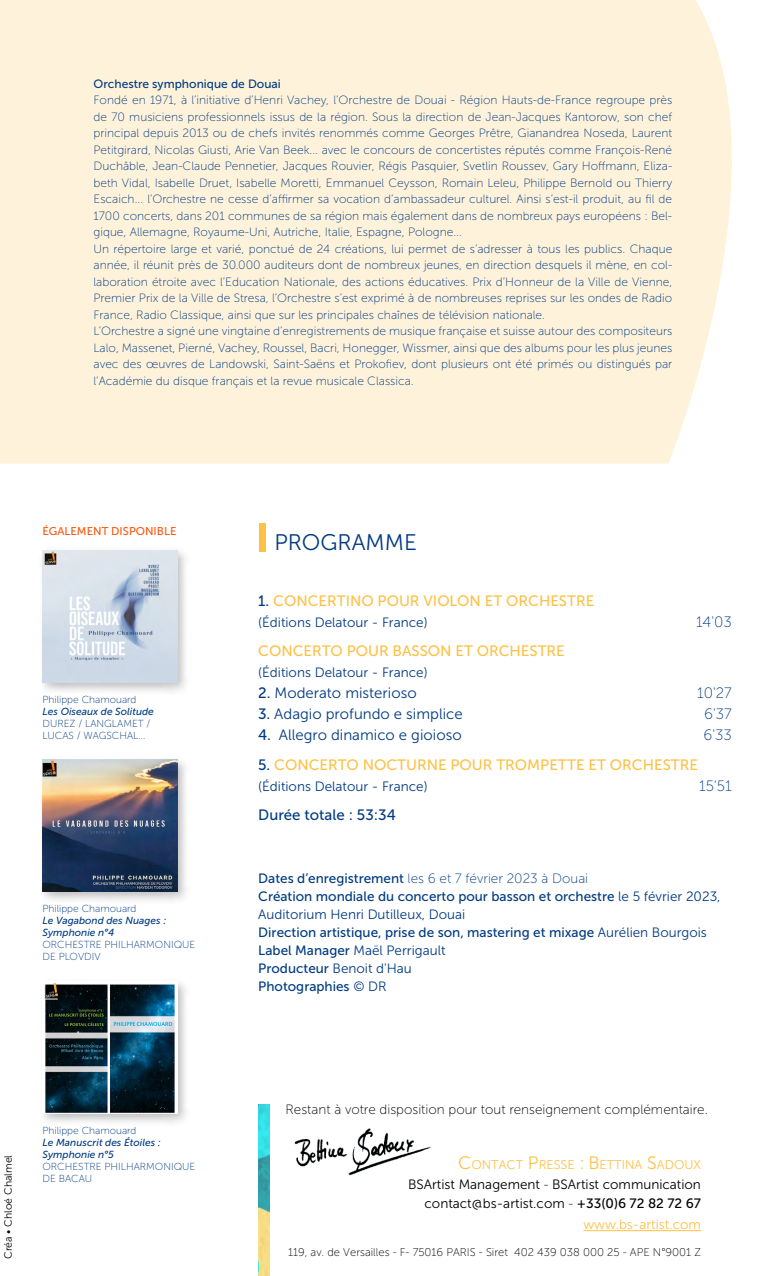
<style>
.page{position:relative;width:766px;height:1276px;background:#fff}
.page>*{position:absolute;margin:0;border:0;box-sizing:border-box;transform-origin:0 0}
.t1{font:22.5px "Museo Sans 300";color:#003b82}
.t2{font:15px "Museo Sans 500";color:#fdc145}
.t3{font:15px "Museo Sans 300";color:#003b82}
.t4{font:15px "Museo Sans 100";color:#003b82}
.t5{font:15px "Museo Sans 500";color:#003b82}
.t6{font:13.5px/18px "Museo Sans 300";color:#003b82}
.t7{font:13.5px "Museo Sans 500";color:#003b82}
.t8{font:13.5px/19.5px "Museo Sans 300";color:#000;text-align:right}
.t9{font:13.5px "Museo Sans 100";color:#000}
.t10{font:13.5px "Museo Sans 100";color:#003b82}
.t11{font:13.5px "Museo Sans 300";color:#fdc145}
.t12{font:12.6px "Museo Sans 300";color:#fdc145}
.t13{font:12px/16.5px "Museo Sans 100";color:#003b82}
.t14{font:12px "Museo Sans 500";color:#003b82}
.t15{font:11.25px "Museo Sans 100";color:#000}
.t16{font:11.25px "Museo Sans 500";color:#f9560e}
.t17{font:10.5px "Museo Sans 300";color:#000}
.t18{font:10.2px/12px "Museo Sans 100";color:#003b82}
.t19{font:italic 10.2px/12px "Museo Sans 500";color:#003b82}
.s1{font-size:40.5px;color:#fdc145}
.s2{color:#003b82}
.s3{font-family:"Museo Sans 500"}
.s4{font-family:"Museo Sans 300"}
.s5{font-size:18px}
.s6{font-family:"Museo Sans 100"}
</style>
<div class="page">
<img style="left:294px;top:1128px;width:137px;height:48px">
<hr style="left:583px;top:1230px;width:117px;height:1px;background:#fdc145">
<img style="left:258px;top:1104px;width:11px;height:172px">
<div style="left:0;top:0;width:732px;height:463px;background:#fef2da"></div>
<div style="left:38px;top:546px;width:151px;height:149px;background:#000;opacity:.25"></div>
<img style="left:43px;top:550px;width:134px;height:132px">
<div style="left:39px;top:755px;width:150px;height:149px;background:#000;opacity:.25"></div>
<img style="left:43px;top:759px;width:134px;height:132px">
<div style="left:39px;top:977px;width:150px;height:149px;background:#000;opacity:.25"></div>
<img style="left:43px;top:981px;width:134px;height:132px">
<p class="t14" style="left:93px;top:77px;width:189px">Orchestre symphonique de Douai</p>
<p class="t13" style="left:93px;top:92px;width:580px">Fondé en 1971, à l’initiative d’Henri Vachey, l’Orchestre de Douai - Région Hauts-de-France regroupe près de 70 musiciens professionnels issus de la région. Sous la direction de Jean-Jacques Kantorow, son chef principal depuis 2013 ou de chefs invités renommés comme Georges Prêtre, Gianandrea Noseda, Laurent Petitgirard, Nicolas Giusti, Arie Van Beek... avec le concours de concertistes réputés comme François-René Duchâble, Jean-Claude Pennetier, Jacques Rouvier, Régis Pasquier, Svetlin Roussev, Gary Hoffmann, Eliza&shy;beth Vidal, Isabelle Druet, Isabelle Moretti, Emmanuel Ceysson, Romain Leleu, Philippe Bernold ou Thierry Escaich... l’Orchestre ne cesse d’affirmer sa vocation d’ambassadeur culturel. Ainsi s’est-il produit, au fil de 1700 concerts, dans 201 communes de sa région mais également dans de nombreux pays européens : Bel&shy;gique, Allemagne, Royaume-Uni, Autriche, Italie, Espagne, Pologne...<br>Un répertoire large et varié, ponctué de 24 créations, lui permet de s’adresser à tous les publics. Chaque année, il réunit près de 30.000 auditeurs dont de nombreux jeunes, en direction desquels il mène, en col&shy;laboration étroite avec l’Education Nationale, des actions éducatives. Prix d’Honneur de la Ville de Vienne, Premier Prix de la Ville de Stresa, l’Orchestre s’est exprimé à de nombreuses reprises sur les ondes de Radio France, Radio Classique, ainsi que sur les principales chaînes de télévision nationale.<br>L’Orchestre a signé une vingtaine d’enregistrements de musique française et suisse autour des compositeurs Lalo, Massenet, Pierné, Vachey, Roussel, Bacri, Honegger, Wissmer, ainsi que des albums pour les plus jeunes avec des œuvres de Landowski, Saint-Saëns et Prokofiev, dont plusieurs ont été primés ou distingués par l’Académie du disque français et la revue musicale Classica.</p>
<p class="t16" style="left:43px;top:525px;width:135px">éGALEMENT DISPONIBLE</p>
<p class="t18" style="left:43px;top:693px;width:95px">Philippe Chamouard</p>
<p class="t19" style="left:43px;top:705px;width:113px">Les Oiseaux de Solitude</p>
<p class="t18" style="left:43px;top:717px;width:109px">DUREZ / LANGLAMET /<br>LUCAS / WAGSCHAL...</p>
<p class="t18" style="left:43px;top:902px;width:95px">Philippe Chamouard</p>
<p class="t19" style="left:43px;top:914px;width:125px">Le Vagabond des Nuages :<br>Symphonie n°4</p>
<p class="t18" style="left:43px;top:938px;width:154px">ORCHESTRE PHILHARMONIQUE<br>DE PLOVDIV</p>
<p class="t17" style="left:3px;top:1259px;width:106px;rotate:-90deg">Créa • Chloé Chalmel</p>
<p class="t18" style="left:43px;top:1125px;width:95px">Philippe Chamouard</p>
<p class="t19" style="left:43px;top:1136px;width:120px">Le Manuscrit des Étoiles :<br>Symphonie n°5</p>
<p class="t18" style="left:43px;top:1161px;width:154px">ORCHESTRE PHILHARMONIQUE<br>DE BACAU</p>
<h1 class="t1" style="left:250px;top:530px;width:169px"><span class="s1">I</span>PROGRAMME</h1>
<p class="t2" style="left:258px;top:592px;width:337px"><span class="s2">1.</span> CONCERTINO POUR VIOLON ET ORCHESTRE</p>
<p class="t6" style="left:258px;top:613px;width:171px">(Éditions Delatour - France)</p>
<p class="t4" style="left:696px;top:613px;width:37px">14'03</p>
<p class="t2" style="left:258px;top:643px;width:308px">CONCERTO POUR BASSON ET ORCHESTRE</p>
<p class="t6" style="left:258px;top:663px;width:171px">(Éditions Delatour - France)</p>
<p class="t3" style="left:258px;top:685px;width:160px"><span class="s3">2.</span> Moderato misterioso</p>
<p class="t4" style="left:697px;top:685px;width:36px">10'27</p>
<p class="t3" style="left:258px;top:706px;width:206px"><span class="s3">3.</span> Adagio profundo e simplice</p>
<p class="t4" style="left:704px;top:706px;width:29px">6'37</p>
<p class="t3" style="left:258px;top:727px;width:205px"><span class="s3">4.</span> Allegro dinamico e gioioso</p>
<p class="t4" style="left:703px;top:727px;width:30px">6'33</p>
<p class="t2" style="left:258px;top:756px;width:441px"><span class="s2">5.</span> CONCERTO NOCTURNE POUR TROMPETTE ET ORCHESTRE</p>
<p class="t6" style="left:258px;top:777px;width:171px">(Éditions Delatour - France)</p>
<p class="t4" style="left:699px;top:777px;width:34px">15'51</p>
<p class="t5" style="left:258px;top:807px;width:139px">Durée totale : 53:34</p>
<p class="t10" style="left:258px;top:871px;width:331px"><span class="s3">Dates d’enregistrement</span> les 6 et 7 février 2023 à Douai</p>
<p class="t7" style="left:258px;top:889px;width:463px">Création mondiale du concerto pour basson et orchestre <span class="s4">le 5 février 2023,</span></p>
<p class="t6" style="left:258px;top:905px;width:208px">Auditorium Henri Dutilleux, Douai</p>
<p class="t7" style="left:258px;top:925px;width:450px">Direction artistique, prise de son, mastering et mixage <span class="s4">Aurélien Bourgois</span></p>
<p class="t6" style="left:258px;top:941px;width:189px"><span class="s3">Label Manager</span> Maël Perrigault<br><span class="s3">Producteur</span> Benoit d'Hau</p>
<p class="t7" style="left:258px;top:979px;width:130px">Photographies <span class="s4">© DR</span></p>
<p class="t9" style="left:285px;top:1102px;width:423px">Restant à votre disposition pour tout renseignement complémentaire.</p>
<p class="t12" style="left:458px;top:1158px;width:244px"><span class="s5">C</span>ONTACT <span class="s5">P</span>RESSE <span class="s5">: B</span>ETTINA <span class="s5">S</span>ADOUX</p>
<p class="t8" style="left:408px;top:1174px;width:294px">BSArtist Management <span class="s6">-</span> BSArtist communication contact@bs-artist.com <span class="s6">-</span> <span class="s3">+33(0)6 72 82 72 67</span></p>
<p class="t11" style="left:583px;top:1217px;width:119px">www.bs-artist.com</p>
<p class="t15" style="left:288px;top:1246px;width:414px">119, av. de Versailles - F- 75016 PARIS - Siret 402 439 038 000 25 - APE N°9001 Z</p>
</div>
